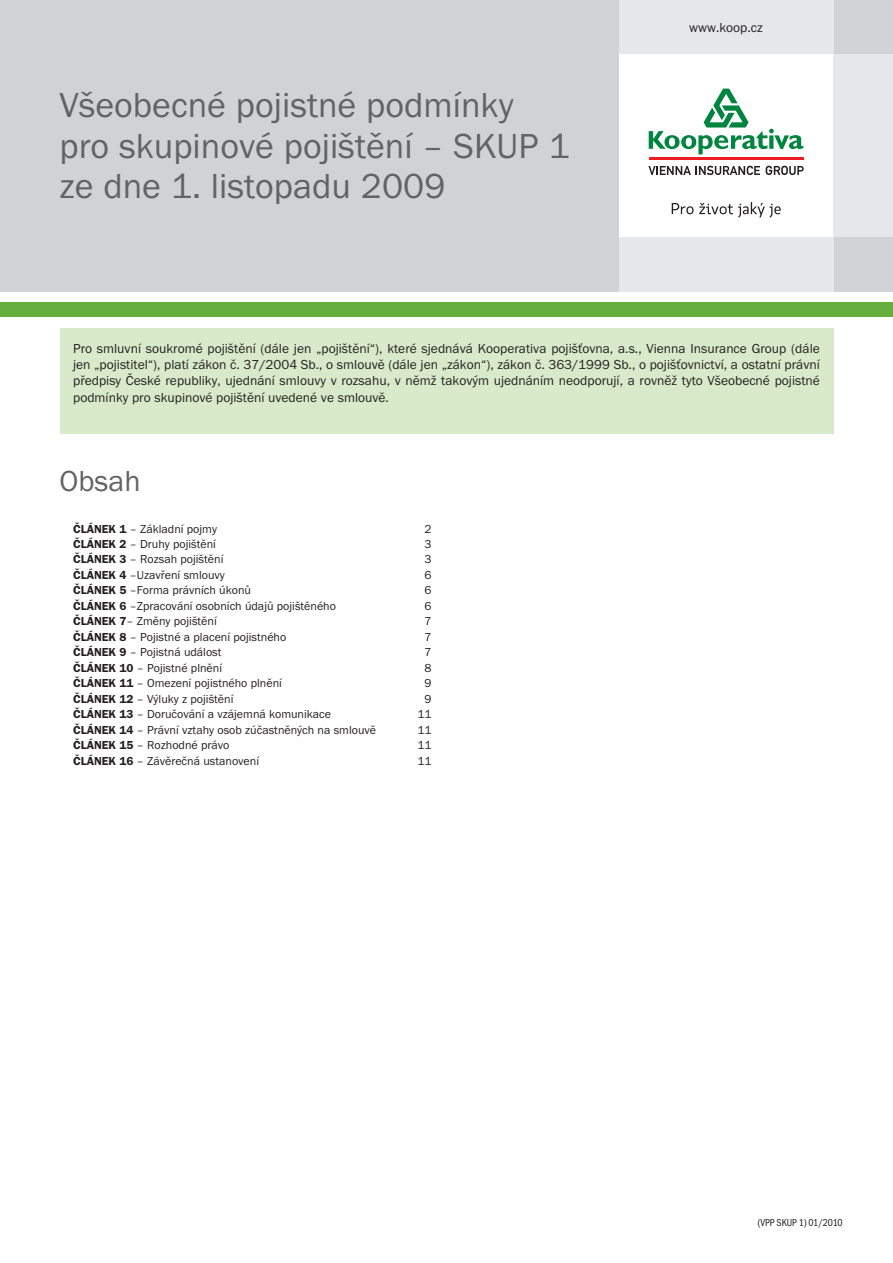
<style>
.page{position:relative;width:893px;height:1263px;background:#fff}
.page>*{position:absolute;margin:0;border:0;box-sizing:border-box;transform-origin:0 0}
.t1{font:36px/40.5px "Franklin Got Itc TOT Boo";color:#636366}
.t2{font:30px "Franklin Got Itc TOT Boo";color:#636366}
.t3{font:13.5px/16.2px "Franklin Got Itc TOT Boo";color:#231f20;text-align:justify}
.t4{font:12px "Franklin Got Itc TOT Boo";color:#231f20}
.t5{font:10.5px "Franklin Got Itc TOT Boo Con";color:#231f20;scale:.96 1}
.s1{font-family:"Franklin Got Itc TOT Dem"}
</style>
<div class="page">
<div style="left:0;top:0;width:893px;height:291px;background:#d1d2d4"></div>
<div style="left:0;top:303px;width:893px;height:14px;background:#66ae3d"></div>
<div style="left:619px;top:0;width:214px;height:291px;background:#e6e7e9"></div>
<div style="left:619px;top:54px;width:214px;height:183px;background:#fff"></div>
<div style="left:833px;top:54px;width:60px;height:183px;background:#e6e7e9"></div>
<hr style="left:649px;top:157px;width:154px;height:2px;background:#ee1d23">
<svg style="left:649px;top:89px;width:154px;height:65px"></svg>
<svg style="left:672px;top:202px;width:109px;height:16px"></svg>
<svg style="left:648px;top:166px;width:112px;height:9px"></svg>
<svg style="left:766px;top:166px;width:38px;height:9px"></svg>
<div style="left:60px;top:328px;width:773px;height:105px;background:#d9eaca"></div>
<h1 class="t1" style="left:60px;top:85px;width:512px">Všeobecné pojistné podmínky pro skupinové pojištění – SKUP 1 ze dne 1. listopadu 2009</h1>
<p class="t3" style="left:689px;top:19px;width:75px">www.koop.cz</p>
<p class="t3" style="left:73px;top:341px;width:748px">Pro smluvní soukromé pojištění (dále jen „pojištění“), které sjednává Kooperativa pojišťovna, a.s., Vienna Insurance Group (dále jen „pojistitel“), platí zákon č. 37/2004 Sb., o smlouvě (dále jen „zákon“), zákon č. 363/1999 Sb., o pojišťovnictví, a ostatní právní předpisy České republiky, ujednání smlouvy v rozsahu, v němž takovým ujednáním neodporují, a rovněž tyto Všeobecné pojistné podmínky pro skupinové pojištění uvedené ve smlouvě.</p>
<h2 class="t2" style="left:60px;top:464px;width:83px">Obsah</h2>
<p class="t4" style="left:73px;top:522px;width:145px"><span class="s1">ČLÁNEK 1</span> – Základní pojmy</p>
<p class="t4" style="left:425px;top:522px;width:9px">2</p>
<p class="t4" style="left:73px;top:537px;width:144px"><span class="s1">ČLÁNEK 2</span> – Druhy pojištění</p>
<p class="t4" style="left:425px;top:537px;width:9px">3</p>
<p class="t4" style="left:73px;top:553px;width:152px"><span class="s1">ČLÁNEK 3</span> – Rozsah pojištění</p>
<p class="t4" style="left:425px;top:553px;width:9px">3</p>
<p class="t4" style="left:73px;top:568px;width:153px"><span class="s1">ČLÁNEK 4</span> –Uzavření smlouvy</p>
<p class="t4" style="left:425px;top:568px;width:9px">6</p>
<p class="t4" style="left:73px;top:584px;width:179px"><span class="s1">ČLÁNEK 5</span> –Forma právních úkonů</p>
<p class="t4" style="left:425px;top:584px;width:9px">6</p>
<p class="t4" style="left:73px;top:599px;width:264px"><span class="s1">ČLÁNEK 6</span> –Zpracování osobních údajů pojištěného</p>
<p class="t4" style="left:425px;top:599px;width:9px">6</p>
<p class="t4" style="left:73px;top:615px;width:145px"><span class="s1">ČLÁNEK 7</span>– Změny pojištění</p>
<p class="t4" style="left:425px;top:615px;width:9px">7</p>
<p class="t4" style="left:73px;top:630px;width:215px"><span class="s1">ČLÁNEK 8</span> – Pojistné a placení pojistného</p>
<p class="t4" style="left:425px;top:630px;width:9px">7</p>
<p class="t4" style="left:73px;top:646px;width:150px"><span class="s1">ČLÁNEK 9</span> – Pojistná událost</p>
<p class="t4" style="left:425px;top:646px;width:9px">7</p>
<p class="t4" style="left:73px;top:661px;width:150px"><span class="s1">ČLÁNEK 10</span> – Pojistné plnění</p>
<p class="t4" style="left:425px;top:661px;width:9px">8</p>
<p class="t4" style="left:73px;top:676px;width:210px"><span class="s1">ČLÁNEK 11</span> – Omezení pojistného plnění</p>
<p class="t4" style="left:425px;top:676px;width:9px">9</p>
<p class="t4" style="left:73px;top:692px;width:162px"><span class="s1">ČLÁNEK 12</span> – Výluky z pojištění</p>
<p class="t4" style="left:425px;top:692px;width:9px">9</p>
<p class="t4" style="left:73px;top:707px;width:259px"><span class="s1">ČLÁNEK 13</span> – Doručování a vzájemná komunikace</p>
<p class="t4" style="left:418px;top:707px;width:16px">11</p>
<p class="t4" style="left:73px;top:723px;width:305px"><span class="s1">ČLÁNEK 14</span> – Právní vztahy osob zúčastněných na smlouvě</p>
<p class="t4" style="left:418px;top:723px;width:16px">11</p>
<p class="t4" style="left:73px;top:738px;width:158px"><span class="s1">ČLÁNEK 15</span> – Rozhodné právo</p>
<p class="t4" style="left:418px;top:738px;width:16px">11</p>
<p class="t4" style="left:73px;top:754px;width:187px"><span class="s1">ČLÁNEK 16</span> – Závěrečná ustanovení</p>
<p class="t4" style="left:418px;top:754px;width:16px">11</p>
<p class="t5" style="left:758px;top:1217px;width:90px">(VPP SKUP 1) 01/2010</p>
</div>
